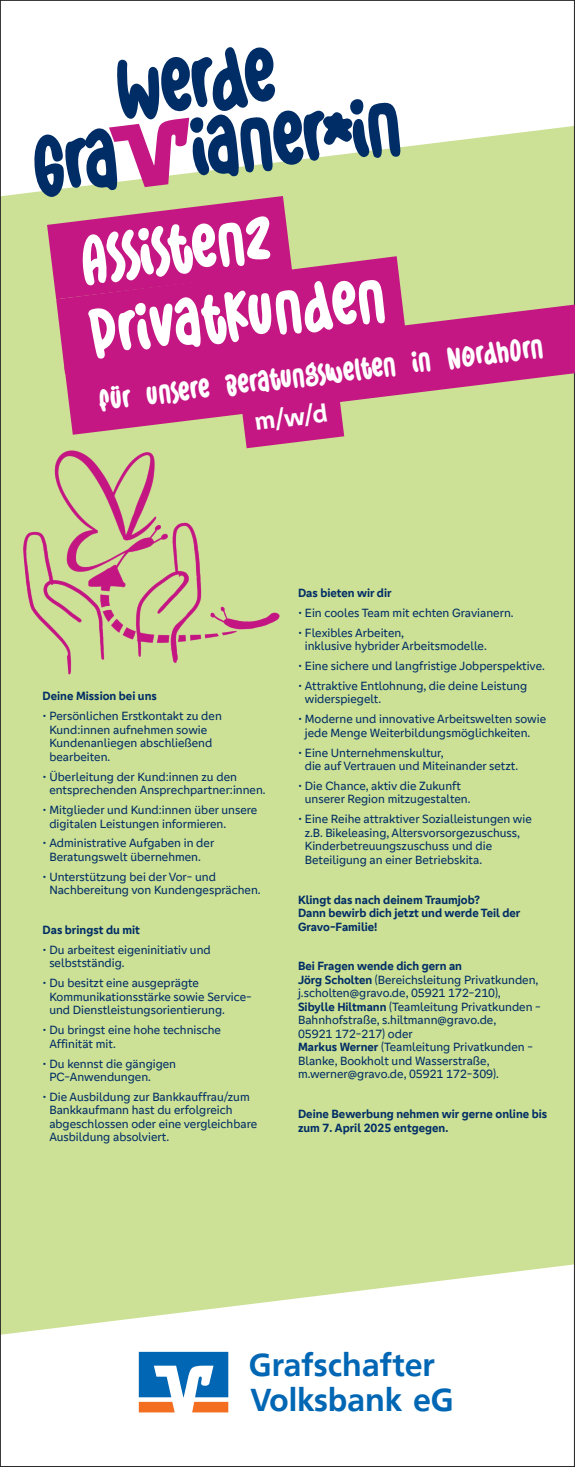
<style>
.page{position:relative;width:575px;height:1467px;background:#fff}
.page>*{position:absolute;margin:0;border:0;box-sizing:border-box;transform-origin:0 0}
.t1{font:73.95px/73.9px "Blugie";color:#fff}
.t2{font:33px "Blugie";color:#fff}
.t3{font:700 31.5px "Frutiger VR";letter-spacing:.02em;color:#0166b3}
.t4{font:700 25.95px "Genos GFG";color:#fff}
.t5{font:12.3px/13.5px "Genos GFG";color:#002d66}
.t6{font:700 12.3px/13.5px "Genos GFG";color:#002d66}
.s1{font-weight:700}
</style>
<div class="page">
<div style="left:2px;top:126px;width:570px;height:1209px;background:#cce195"></div>
<svg style="left:32px;top:99px;width:368px;height:98px"></svg>
<svg style="left:109px;top:47px;width:166px;height:140px"></svg>
<svg style="left:139px;top:1352px;width:89px;height:60px"></svg>
<img style="left:23px;top:450px;width:256px;height:224px">
<svg style="left:47px;top:196px;width:245px;height:103px;background:#c64e87"></svg>
<svg style="left:56px;top:256px;width:349px;height:118px;background:#c42784"></svg>
<svg style="left:64px;top:303px;width:510px;height:132px;background:#c54787"></svg>
<svg style="left:241px;top:393px;width:103px;height:55px;background:#c53185"></svg>
<h1 class="t1" style="left:77px;top:219px;width:296px;rotate:-7deg">Assistenz<br>Privatkunden</h1>
<h2 class="t2" style="left:97px;top:377px;width:447px;rotate:-7deg">für unsere Beratungswelten in NOrdhorn</h2>
<h3 class="t4" style="left:253px;top:410px;width:75px;rotate:-7deg">m/w/d</h3>
<p class="t6" style="left:43px;top:690px;width:116px">Deine Mission bei uns</p>
<p class="t5" style="left:49px;top:710px;width:174px;text-indent:-7px">• Persönlichen Erstkontakt zu den<br>Kund:innen aufnehmen sowie<br>Kundenanliegen abschließend bearbeiten.</p>
<p class="t5" style="left:49px;top:770px;width:218px;text-indent:-7px">• Überleitung der Kund:innen zu den entsprechenden Ansprechpartner:innen.</p>
<p class="t5" style="left:49px;top:804px;width:209px;text-indent:-7px">• Mitglieder und Kund:innen über unsere digitalen Leistungen informieren.</p>
<p class="t5" style="left:43px;top:837px;width:173px;text-align:center">• Administrative Aufgaben in der<br>Beratungswelt übernehmen.</p>
<p class="t5" style="left:49px;top:871px;width:213px;text-indent:-7px">• Unterstützung bei der Vor- und<br>Nachbereitung von Kundengesprächen.</p>
<p class="t6" style="left:43px;top:924px;width:99px">Das bringst du mit</p>
<p class="t5" style="left:49px;top:944px;width:163px;text-indent:-7px">• Du arbeitest eigeninitiativ und selbstständig.</p>
<p class="t5" style="left:49px;top:977px;width:204px;text-indent:-7px">• Du besitzt eine ausgeprägte<br>Kommunikationsstärke sowie Service&shy;und Dienstleistungsorientierung.</p>
<p class="t5" style="left:49px;top:1024px;width:173px;text-indent:-7px">• Du bringst eine hohe technische<br>Affinität mit.</p>
<p class="t5" style="left:49px;top:1057px;width:128px;text-indent:-7px">• Du kennst die gängigen<br>PC-Anwendungen.</p>
<p class="t5" style="left:49px;top:1091px;width:209px;text-indent:-7px">• Die Ausbildung zur Bankkauffrau/zum Bankkaufmann hast du erfolgreich abgeschlossen oder eine vergleichbare Ausbildung absolviert.</p>
<p class="t6" style="left:298px;top:587px;width:95px">Das bieten wir dir</p>
<p class="t5" style="left:298px;top:607px;width:217px">• Ein cooles Team mit echten Gravianern.</p>
<p class="t5" style="left:304px;top:626px;width:183px;text-indent:-7px">• Flexibles Arbeiten,<br>inklusive hybrider Arbeitsmodelle.</p>
<p class="t5" style="left:298px;top:660px;width:248px">• Eine sichere und langfristige Jobperspektive.</p>
<p class="t5" style="left:304px;top:680px;width:224px;text-indent:-7px">• Attraktive Entlohnung, die deine Leistung widerspiegelt.</p>
<p class="t5" style="left:304px;top:713px;width:242px;text-indent:-7px">• Moderne und innovative Arbeitswelten sowie jede Menge Weiterbildungsmöglichkeiten.</p>
<p class="t5" style="left:304px;top:746px;width:215px;text-indent:-7px">• Eine Unternehmenskultur,<br>die auf Vertrauen und Miteinander setzt.</p>
<p class="t5" style="left:304px;top:780px;width:167px;text-indent:-7px">• Die Chance, aktiv die Zukunft unserer Region mitzugestalten.</p>
<p class="t5" style="left:304px;top:813px;width:228px;text-indent:-7px">• Eine Reihe attraktiver Sozialleistungen wie z.B. Bikeleasing, Altersvorsorgezuschuss, Kinderbetreuungszuschuss und die Beteiligung an einer Betriebskita.</p>
<p class="t6" style="left:298px;top:893px;width:224px">Klingt das nach deinem Traumjob?<br>Dann bewirb dich jetzt und werde Teil der<br>Gravo-Familie!</p>
<p class="t5" style="left:298px;top:960px;width:244px"><span class="s1">Bei Fragen wende dich gern an<br>Jörg Scholten</span> (Bereichsleitung Privatkunden, j.scholten@gravo.de, 05921 172-210),<br><span class="s1">Sibylle Hiltmann</span> (Teamleitung Privatkunden - Bahnhofstraße, s.hiltmann@gravo.de,<br>05921 172-217) oder<br><span class="s1">Markus Werner</span> (Teamleitung Privatkunden - Blanke, Bookholt und Wasserstraße, m.werner@gravo.de, 05921 172-309).</p>
<p class="t6" style="left:298px;top:1108px;width:250px">Deine Bewerbung nehmen wir gerne online bis zum 7. April 2025 entgegen.</p>
<h3 class="t3" style="left:249px;top:1352px;width:187px">Grafschafter</h3>
<h3 class="t3" style="left:250px;top:1387px;width:204px">Volksbank eG</h3>
</div>
